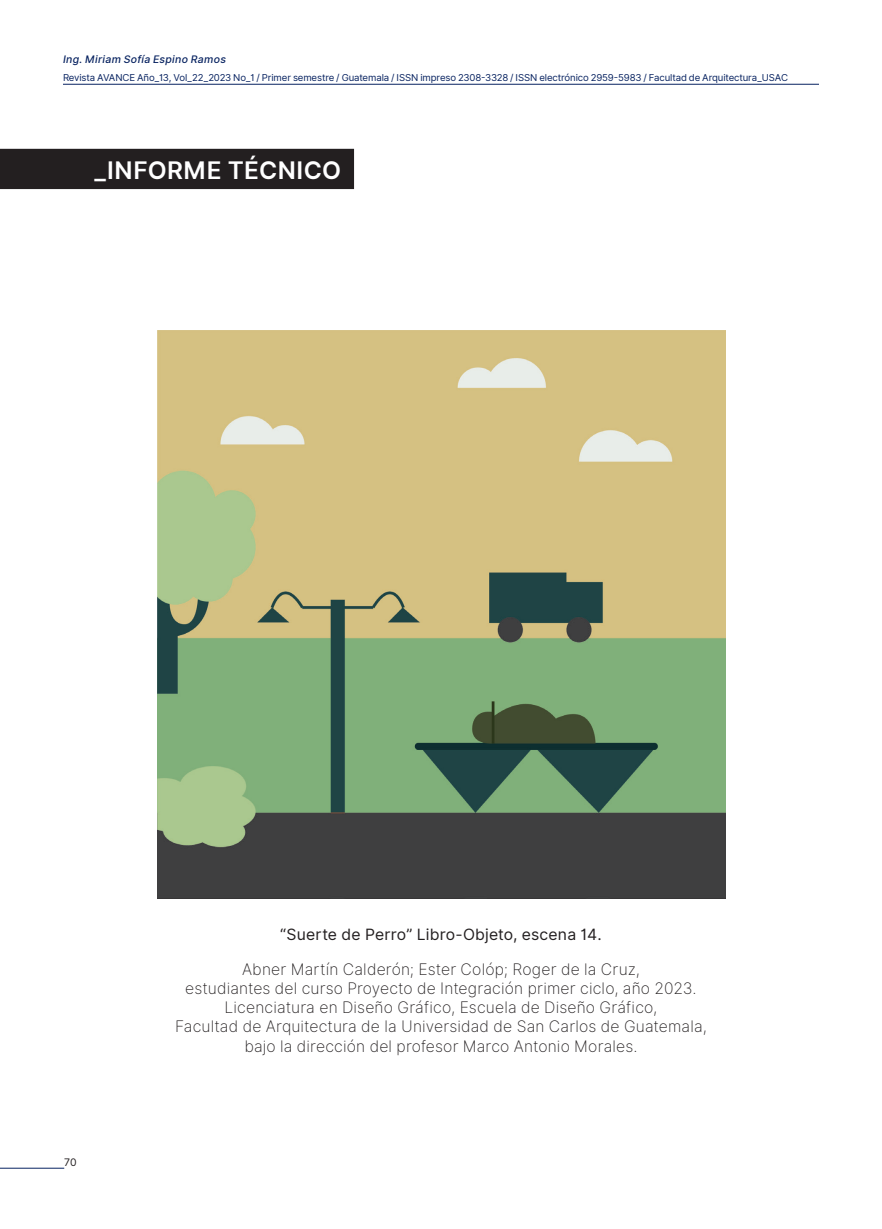
<style>
.page{position:relative;width:882px;height:1229px;background:#fff}
.page>*{position:absolute;margin:0;border:0;box-sizing:border-box;transform-origin:0 0}
.Títulos_artículos_ES{font:600 24.5px "Inter";letter-spacing:.02em;color:#fff}
.Leyenda_portadillas{font:15.75px/19.2px "Inter Extra Light BETA";letter-spacing:.01em;color:#231f20;text-align:center}
.Leyenda_portadillas-2{font:15.75px "Inter";letter-spacing:.01em;color:#231f20}
.Encabezado_pag__auto{font:italic 500 10.5px "Inter";letter-spacing:.03em;color:#072260}
.t1{font:10.5px "Inter";color:#231f20}
.t2{font:9.62px "Inter";letter-spacing:-.015em;color:#072260}
</style>
<div class="page">
<hr style="left:63px;top:84px;width:756px;height:1px;background:#072260">
<hr style="left:0;top:1167px;width:64px;height:1px;background:#072260">
<div style="left:0;top:149px;width:354px;height:40px;background:#231f20"></div>
<img style="left:158px;top:330px;width:567px;height:568px">
<p class="Encabezado_pag__auto" style="left:63px;top:51px;width:165px">Ing. Miriam Sofía Espino Ramos</p>
<p class="t2" style="left:63px;top:70px;width:727px">Revista AVANCE Año_13, Vol_22_2023 No_1 / Primer semestre / Guatemala / ISSN impreso 2308-3328 / ISSN electrónico 2959-5983 / Facultad de Arquitectura_USAC</p>
<p class="Títulos_artículos_ES" style="left:94px;top:153px;width:248px">_INFORME TÉCNICO</p>
<p class="t1" style="left:64px;top:1154px;width:14px">70</p>
<p class="Leyenda_portadillas-2" style="left:280px;top:922px;width:323px">“Suerte de Perro” Libro-Objeto, escena 14.</p>
<p class="Leyenda_portadillas" style="left:175px;top:959px;width:533px">Abner Martín Calderón; Ester Colóp; Roger de la Cruz,<br>estudiantes del curso Proyecto de Integración primer ciclo, año 2023.<br>Licenciatura en Diseño Gráfico, Escuela de Diseño Gráfico,<br>Facultad de Arquitectura de la Universidad de San Carlos de Guatemala, bajo la dirección del profesor Marco Antonio Morales.</p>
</div>
